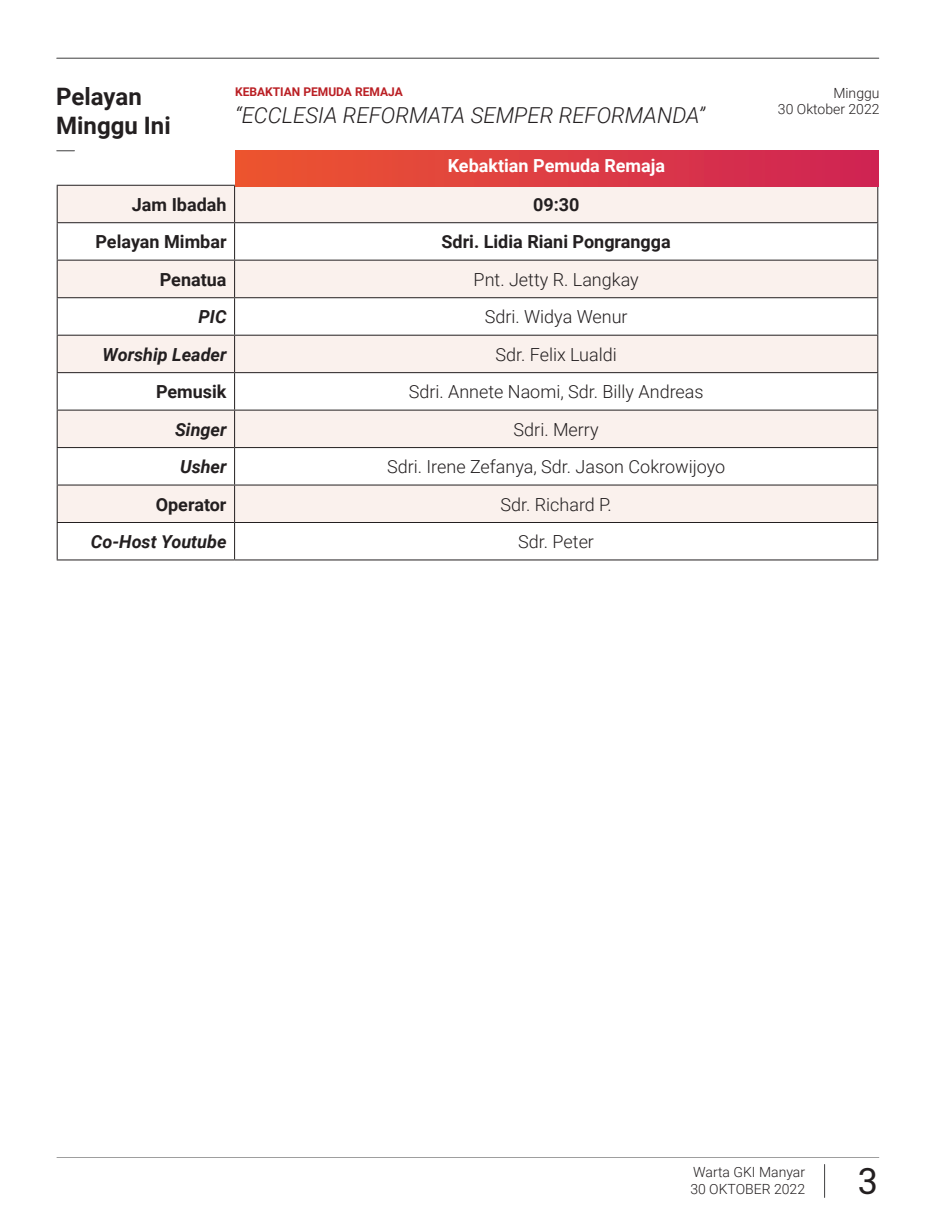
<style>
.page{position:relative;width:936px;height:1224px;background:#fff}
.page>*{position:absolute;margin:0;border:0;box-sizing:border-box;transform-origin:0 0}
.t1{font:36px "Roboto Mono";color:#231f20}
.t2{font:700 24px/28.8px "Roboto";color:#231f20}
.t3{font:italic 300 22px "Roboto";color:#231f20}
.t4{font:300 18px "Roboto";color:#231f20}
.t5{font:700 18px "Roboto";color:#231f20}
.t6{font:italic 700 18px "Roboto";color:#231f20}
.t7{font:700 18px "Roboto";color:#fff}
.t8{font:300 14px/16.8px "Roboto";color:#231f20}
.t9{font:700 12px "Roboto";color:#ba1f24}
</style>
<div class="page">
<hr style="left:824px;top:1164px;width:1px;height:33px;background:#3e3e3f">
<svg style="left:57px;top:1157px;width:822px;height:1px"></svg>
<hr style="left:57px;top:58px;width:822px;height:1px;background:#3e3e3f">
<svg style="left:58px;top:186px;width:819px;height:336px;fill:#faf1ed"></svg>
<hr style="left:57px;top:185px;width:178px;height:1px;background:#231f20">
<hr style="left:57px;top:186px;width:1px;height:36px;background:#231f20">
<hr style="left:234px;top:186px;width:1px;height:36px;background:#231f20">
<hr style="left:877px;top:186px;width:1px;height:36px;background:#231f20">
<hr style="left:57px;top:222px;width:178px;height:1px;background:#231f20">
<hr style="left:57px;top:223px;width:1px;height:37px;background:#231f20">
<hr style="left:235px;top:222px;width:643px;height:1px;background:#231f20">
<hr style="left:234px;top:223px;width:1px;height:37px;background:#231f20">
<hr style="left:877px;top:223px;width:1px;height:37px;background:#231f20">
<hr style="left:57px;top:260px;width:178px;height:1px;background:#231f20">
<hr style="left:57px;top:261px;width:1px;height:36px;background:#231f20">
<hr style="left:235px;top:260px;width:643px;height:1px;background:#231f20">
<hr style="left:234px;top:261px;width:1px;height:36px;background:#231f20">
<hr style="left:877px;top:261px;width:1px;height:36px;background:#231f20">
<hr style="left:57px;top:297px;width:178px;height:1px;background:#231f20">
<hr style="left:57px;top:298px;width:1px;height:37px;background:#231f20">
<hr style="left:235px;top:297px;width:643px;height:1px;background:#231f20">
<hr style="left:234px;top:298px;width:1px;height:37px;background:#231f20">
<hr style="left:877px;top:298px;width:1px;height:37px;background:#231f20">
<hr style="left:57px;top:335px;width:178px;height:1px;background:#231f20">
<hr style="left:57px;top:336px;width:1px;height:36px;background:#231f20">
<hr style="left:235px;top:335px;width:643px;height:1px;background:#231f20">
<hr style="left:234px;top:336px;width:1px;height:36px;background:#231f20">
<hr style="left:877px;top:336px;width:1px;height:36px;background:#231f20">
<hr style="left:57px;top:372px;width:178px;height:1px;background:#231f20">
<hr style="left:57px;top:373px;width:1px;height:37px;background:#231f20">
<hr style="left:235px;top:372px;width:643px;height:1px;background:#231f20">
<hr style="left:234px;top:373px;width:1px;height:37px;background:#231f20">
<hr style="left:877px;top:373px;width:1px;height:37px;background:#231f20">
<hr style="left:57px;top:410px;width:178px;height:1px;background:#231f20">
<hr style="left:57px;top:411px;width:1px;height:36px;background:#231f20">
<hr style="left:235px;top:410px;width:643px;height:1px;background:#231f20">
<hr style="left:234px;top:411px;width:1px;height:36px;background:#231f20">
<hr style="left:877px;top:411px;width:1px;height:36px;background:#231f20">
<hr style="left:57px;top:447px;width:178px;height:1px;background:#231f20">
<hr style="left:57px;top:448px;width:1px;height:37px;background:#231f20">
<hr style="left:235px;top:447px;width:643px;height:1px;background:#231f20">
<hr style="left:234px;top:448px;width:1px;height:37px;background:#231f20">
<hr style="left:877px;top:448px;width:1px;height:37px;background:#231f20">
<hr style="left:57px;top:485px;width:178px;height:1px;background:#231f20">
<hr style="left:57px;top:486px;width:1px;height:36px;background:#231f20">
<hr style="left:235px;top:485px;width:643px;height:1px;background:#231f20">
<hr style="left:234px;top:486px;width:1px;height:36px;background:#231f20">
<hr style="left:877px;top:486px;width:1px;height:36px;background:#231f20">
<hr style="left:57px;top:522px;width:178px;height:1px;background:#231f20">
<hr style="left:57px;top:523px;width:1px;height:36px;background:#231f20">
<hr style="left:235px;top:522px;width:643px;height:1px;background:#231f20">
<hr style="left:234px;top:523px;width:1px;height:36px;background:#231f20">
<hr style="left:877px;top:523px;width:1px;height:36px;background:#231f20">
<hr style="left:57px;top:559px;width:178px;height:1px;background:#231f20">
<hr style="left:235px;top:559px;width:643px;height:1px;background:#231f20">
<div style="left:235px;top:150px;width:643px;height:36px;background:linear-gradient(to right,#ed562f,#cf2455)"></div>
<svg style="left:57px;top:150px;width:17px;height:1px"></svg>
<h2 class="t2" style="left:56px;top:81px;width:116px">Pelayan<br>Minggu Ini</h2>
<p class="t8" style="left:778px;top:84px;width:103px;text-align:right">Minggu<br>30 Oktober 2022</p>
<p class="t9" style="left:235px;top:83px;width:169px">KEBAKTIAN PEMUDA REMAJA</p>
<p class="t3" style="left:235px;top:100px;width:471px">“ECCLESIA REFORMATA SEMPER REFORMANDA”</p>
<p class="t7" style="left:448px;top:153px;width:219px">Kebaktian Pemuda Remaja</p>
<p class="t5" style="left:132px;top:192px;width:96px">Jam Ibadah</p>
<p class="t5" style="left:533px;top:192px;width:48px">09:30</p>
<p class="t5" style="left:96px;top:229px;width:133px">Pelayan Mimbar</p>
<p class="t5" style="left:442px;top:229px;width:231px">Sdri. Lidia Riani Pongrangga</p>
<p class="t5" style="left:160px;top:267px;width:68px">Penatua</p>
<p class="t4" style="left:474px;top:267px;width:167px">Pnt. Jetty R. Langkay</p>
<p class="t6" style="left:199px;top:304px;width:30px">PIC</p>
<p class="t4" style="left:485px;top:304px;width:145px">Sdri. Widya Wenur</p>
<p class="t6" style="left:103px;top:342px;width:125px">Worship Leader</p>
<p class="t4" style="left:495px;top:342px;width:123px">Sdr. Felix Lualdi</p>
<p class="t5" style="left:156px;top:379px;width:72px">Pemusik</p>
<p class="t4" style="left:409px;top:379px;width:296px">Sdri. Annete Naomi, Sdr. Billy Andreas</p>
<p class="t6" style="left:175px;top:417px;width:53px">Singer</p>
<p class="t4" style="left:514px;top:417px;width:87px">Sdri. Merry</p>
<p class="t6" style="left:180px;top:454px;width:48px">Usher</p>
<p class="t4" style="left:387px;top:454px;width:340px">Sdri. Irene Zefanya, Sdr. Jason Cokrowijoyo</p>
<p class="t5" style="left:156px;top:492px;width:72px">Operator</p>
<p class="t4" style="left:500px;top:492px;width:113px">Sdr. Richard P.</p>
<p class="t6" style="left:91px;top:529px;width:137px">Co-Host Youtube</p>
<p class="t4" style="left:518px;top:529px;width:77px">Sdr. Peter</p>
<p class="t8" style="left:690px;top:1163px;width:116px">Warta GKI Manyar<br>30 OKTOBER 2022</p>
<h1 class="t1" style="left:858px;top:1156px;width:23px">3</h1>
</div>
